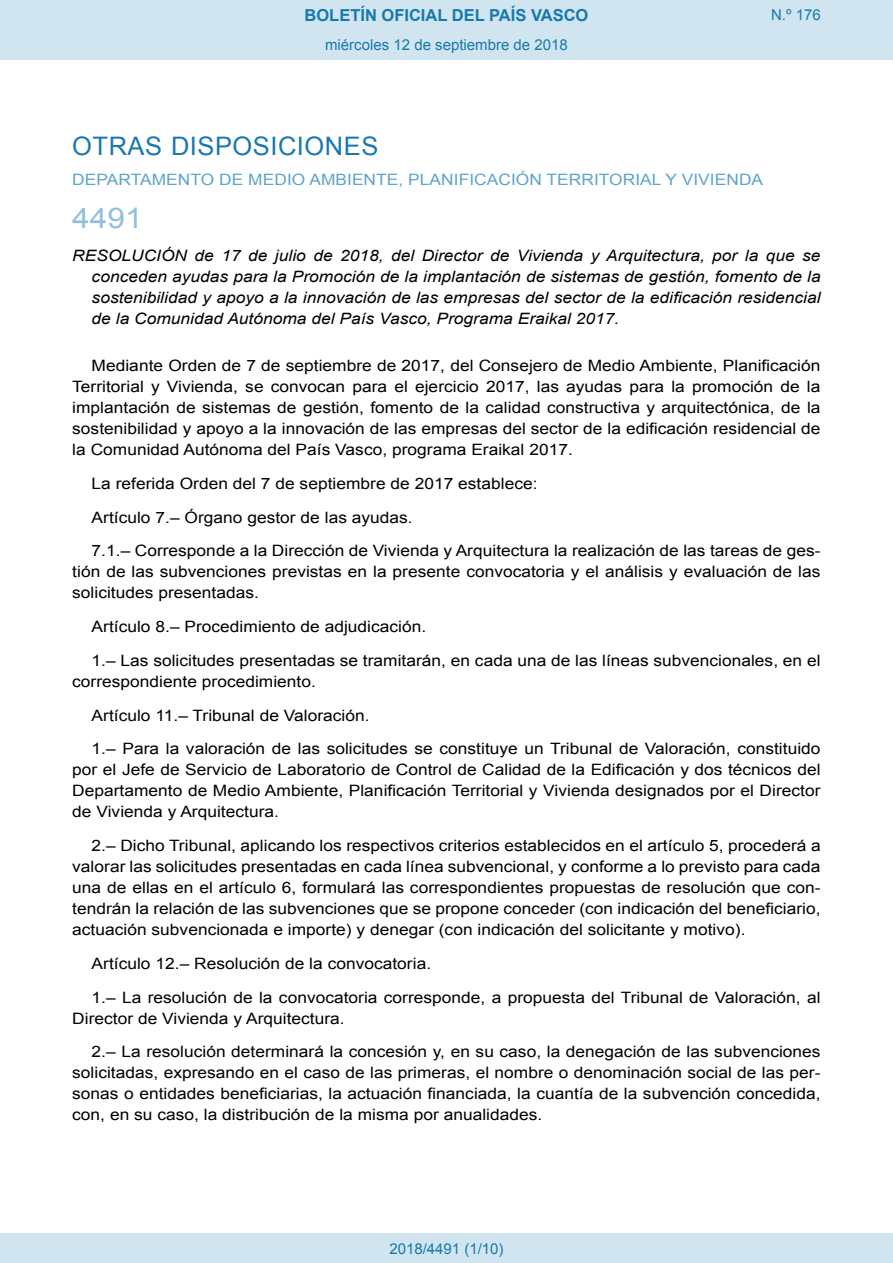
<style>
.page{position:relative;width:893px;height:1263px;background:#fff}
.page>*{position:absolute;margin:0;border:0;box-sizing:border-box;transform-origin:0 0}
.BOPVOrden{font:28.5px "Arial";color:#90c0db;scale:1.11 1}
.BOPVSeccion{font:25.5px "Arial";letter-spacing:.02em;color:#1879ad}
.t1{font:700 16.5px "Arial";color:#1879ad}
.BOPVDetalle{font:15.6px/21px "Arial";color:#000;text-align:justify;scale:1.11 1}
.BOPVTitulo{font:italic 15.6px/21px "Arial";color:#000;text-align:justify;scale:1.11 1}
.BOPVOrganismo{font:15.6px "Arial";letter-spacing:.005em;color:#5ea4ca;scale:1.11 1}
.Paginacion_Centro{font:15px "Arial";color:#1879ad}
</style>
<div class="page">
<div style="left:0;top:0;width:893px;height:60px;background:#d0e5f0"></div>
<div style="left:0;top:1233px;width:893px;height:30px;background:#d0e5f0"></div>
<p class="t1" style="left:305px;top:4px;width:285px">BOLETÍN OFICIAL DEL PAÍS VASCO</p>
<p class="Paginacion_Centro" style="left:325px;top:35px;width:244px">miércoles 12 de septiembre de 2018</p>
<p class="Paginacion_Centro" style="left:771px;top:5px;width:51px">N.º 176</p>
<p class="BOPVSeccion" style="left:72px;top:129px;width:308px">OTRAS DISPOSICIONES</p>
<p class="BOPVOrganismo" style="left:72px;top:169px;width:624px">DEPARTAMENTO DE MEDIO AMBIENTE, PLANIFICACIÓN TERRITORIAL Y VIVIENDA</p>
<p class="BOPVOrden" style="left:72px;top:199px;width:65px">4491</p>
<p class="BOPVTitulo" style="left:92px;top:246px;width:658px;text-indent:-19px">RESOLUCIÓN de 17 de julio de 2018, del Director de Vivienda y Arquitectura, por la que se conceden ayudas para la Promoción de la implantación de sistemas de gestión, fomento de la sostenibilidad y apoyo a la innovación de las empresas del sector de la edificación residencial de la Comunidad Autónoma del País Vasco, Programa Eraikal 2017.</p>
<p class="BOPVDetalle" style="left:72px;top:355px;width:676px;text-indent:19px">Mediante Orden de 7 de septiembre de 2017, del Consejero de Medio Ambiente, Planificación Territorial y Vivienda, se convocan para el ejercicio 2017, las ayudas para la promoción de la implantación de sistemas de gestión, fomento de la calidad constructiva y arquitectónica, de la sostenibilidad y apoyo a la innovación de las empresas del sector de la edificación residencial de la Comunidad Autónoma del País Vasco, programa Eraikal 2017.</p>
<p class="BOPVDetalle" style="left:92px;top:473px;width:403px">La referida Orden del 7 de septiembre de 2017 establece:</p>
<p class="BOPVDetalle" style="left:92px;top:507px;width:291px">Artículo 7.– Órgano gestor de las ayudas.</p>
<p class="BOPVDetalle" style="left:72px;top:540px;width:676px;text-indent:19px">7.1.– Corresponde a la Dirección de Vivienda y Arquitectura la realización de las tareas de ges&shy;tión de las subvenciones previstas en la presente convocatoria y el análisis y evaluación de las solicitudes presentadas.</p>
<p class="BOPVDetalle" style="left:92px;top:616px;width:303px">Artículo 8.– Procedimiento de adjudicación.</p>
<p class="BOPVDetalle" style="left:72px;top:650px;width:676px;text-indent:19px">1.– Las solicitudes presentadas se tramitarán, en cada una de las líneas subvencionales, en el correspondiente procedimiento.</p>
<p class="BOPVDetalle" style="left:92px;top:705px;width:252px">Artículo 11.– Tribunal de Valoración.</p>
<p class="BOPVDetalle" style="left:72px;top:738px;width:676px;text-indent:19px">1.– Para la valoración de las solicitudes se constituye un Tribunal de Valoración, constituido por el Jefe de Servicio de Laboratorio de Control de Calidad de la Edificación y dos técnicos del Departamento de Medio Ambiente, Planificación Territorial y Vivienda designados por el Director de Vivienda y Arquitectura.</p>
<p class="BOPVDetalle" style="left:72px;top:835px;width:676px;text-indent:19px">2.– Dicho Tribunal, aplicando los respectivos criterios establecidos en el artículo 5, procederá a valorar las solicitudes presentadas en cada línea subvencional, y conforme a lo previsto para cada una de ellas en el artículo 6, formulará las correspondientes propuestas de resolución que con&shy;tendrán la relación de las subvenciones que se propone conceder (con indicación del beneficiario, actuación subvencionada e importe) y denegar (con indicación del solicitante y motivo).</p>
<p class="BOPVDetalle" style="left:92px;top:953px;width:307px">Artículo 12.– Resolución de la convocatoria.</p>
<p class="BOPVDetalle" style="left:72px;top:987px;width:676px;text-indent:19px">1.– La resolución de la convocatoria corresponde, a propuesta del Tribunal de Valoración, al<br>Director de Vivienda y Arquitectura.</p>
<p class="BOPVDetalle" style="left:72px;top:1041px;width:676px;text-indent:19px">2.– La resolución determinará la concesión y, en su caso, la denegación de las subvenciones solicitadas, expresando en el caso de las primeras, el nombre o denominación social de las per&shy;sonas o entidades beneficiarias, la actuación financiada, la cuantía de la subvención concedida, con, en su caso, la distribución de la misma por anualidades.</p>
<p class="Paginacion_Centro" style="left:389px;top:1238px;width:116px">2018/4491 (1/10)</p>
</div>
